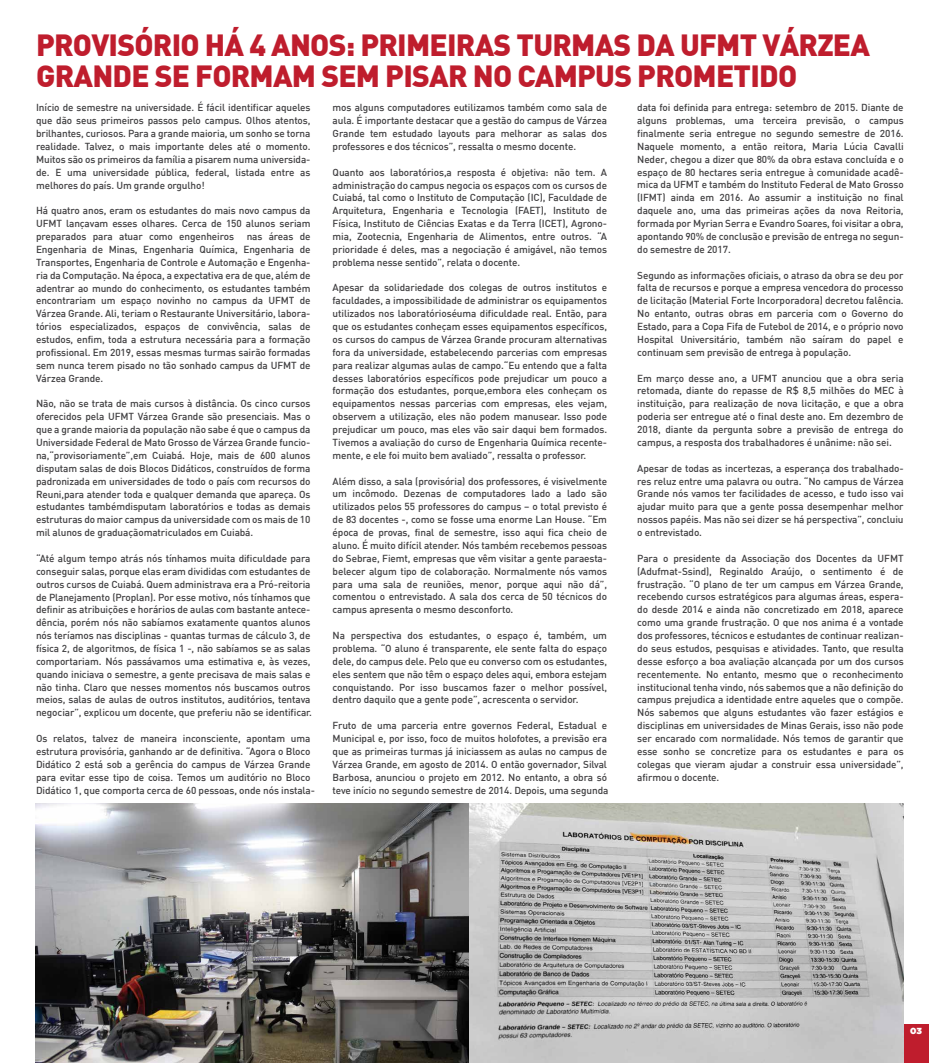
<style>
.page{position:relative;width:939px;height:1063px;background:#fff}
.page>*{position:absolute;margin:0;border:0;box-sizing:border-box;transform-origin:0 0}
.t1{font:900 30px/31.2px "DIN";letter-spacing:-.025em;color:#bf1d2d}
.t2{font:500 10px/12.9px "DIN";letter-spacing:-.01em;color:#414042;text-align:justify}
.t3{font:8.75px "Gotham Ultra";color:#fff}
</style>
<div class="page">
<img style="left:35px;top:804px;width:869px;height:259px">
<div style="left:904px;top:1024px;width:24px;height:39px;background:#bf1d2d"></div>
<h1 class="t1" style="left:36px;top:28px;width:835px">PROVISÓRIO HÁ 4 ANOS: PRIMEIRAS TURMAS DA UFMT VÁRZEA<br>GRANDE SE FORMAM SEM PISAR NO CAMPUS PROMETIDO</h1>
<p class="t2" style="left:36px;top:101px;width:276px">Início de semestre na universidade. É fácil identificar aqueles que dão seus primeiros passos pelo campus. Olhos atentos, brilhantes, curiosos. Para a grande maioria, um sonho se torna realidade. Talvez, o mais importante deles até o momento.<br>Muitos são os primeiros da família a pisarem numa universida&shy;de. E uma universidade pública, federal, listada entre as melhores do país. Um grande orgulho!</p>
<p class="t2" style="left:36px;top:204px;width:276px">Há quatro anos, eram os estudantes do mais novo campus da UFMT lançavam esses olhares. Cerca de 150 alunos seriam preparados para atuar como engenheiros</p>
<p class="t2" style="left:333px;top:101px;width:276px">mos alguns computadores eutilizamos também como sala de aula. É importante destacar que a gestão do campus de Várzea Grande tem estudado layouts para melhorar as salas dos professores e dos técnicos”, ressalta o mesmo docente.</p>
<p class="t2" style="left:333px;top:165px;width:276px">Quanto aos laboratórios,a resposta é objetiva: não tem. A administração do campus negocia os espaços com os cursos de Cuiabá, tal como o Instituto de Computação (IC), Faculdade de Arquitetura, Engenharia e Tecnologia (FAET), Instituto de Física, Instituto de Ciências Exatas e da Terra (ICET), Agrono&shy;mia, Zootecnia, Engenharia de Alimentos, entre outros. “A prioridade é deles, mas a negociação é amigável, não temos problema nesse sentido”, relata o docente.</p>
<p class="t2" style="left:333px;top:281px;width:276px">Apesar da solidariedade dos colegas de outros institutos e faculdades, a impossibilidade de administrar os equipamentos utilizados nos laboratórioséuma dificuldade real. Então, para que os estudantes conheçam esses equipamentos específicos, os cursos do campus de Várzea Grande procuram alternativas fora da universidade, estabelecendo parcerias com empresas para realizar algumas aulas de campo.“Eu entendo que a falta desses laboratórios específicos pode prejudicar um pouco a formação dos estudantes, porque,embora eles conheçam os equipamentos nessas parcerias com empresas, eles vejam, observem a utilização, eles não podem manusear. Isso pode prejudicar um pouco, mas eles vão sair daqui bem formados.<br>Tivemos a avaliação do curso de Engenharia Química recente&shy;mente, e ele foi muito bem avaliado”, ressalta o professor.</p>
<p class="t2" style="left:333px;top:474px;width:276px">Além disso, a sala (provisória) dos professores, é visivelmente um incômodo. Dezenas de computadores lado a lado são utilizados pelos 55 professores do campus – o total previsto é de 83 docentes -, como se fosse uma enorme Lan House. “Em época de provas, final de semestre, isso aqui fica cheio de aluno. É muito difícil atender. Nós também recebemos pessoas do Sebrae, Fiemt, empresas que vêm visitar a gente paraesta&shy;belecer algum tipo de colaboração. Normalmente nós vamos para uma sala de reuniões, menor, porque aqui não dá”, comentou o entrevistado. A sala dos cerca de 50 técnicos do campus apresenta o mesmo desconforto.</p>
<p class="t2" style="left:333px;top:629px;width:276px">Na perspectiva dos estudantes, o espaço é, também, um problema. “O aluno é transparente, ele sente falta do espaço dele, do campus dele. Pelo que eu converso com os estudantes, eles sentem que não têm o espaço deles aqui, embora estejam conquistando. Por isso buscamos fazer o melhor possível, dentro daquilo que a gente pode”, acrescenta o servidor.</p>
<p class="t2" style="left:333px;top:719px;width:277px;text-align:left">Fruto de uma parceria entre governos Federal, Estadual e Municipal e, por isso, foco de muitos holofotes, a previsão era que as primeiras turmas já iniciassem as aulas no campus de Várzea Grande, em agosto de 2014. O então governador, Silval Barbosa, anunciou o projeto em 2012. No entanto, a obra só teve início no segundo semestre de 2014. Depois, uma segunda</p>
<p class="t2" style="left:637px;top:101px;width:268px">data foi definida para entrega: setembro de 2015. Diante de alguns problemas, uma terceira previsão, o campus finalmente seria entregue no segundo semestre de 2016.<br>Naquele momento, a então reitora, Maria Lúcia Cavalli Neder, chegou a dizer que 80% da obra estava concluída e o espaço de 80 hectares seria entregue à comunidade acadê&shy;mica da UFMT e também do Instituto Federal de Mato Grosso (IFMT) ainda em 2016. Ao assumir a instituição no final daquele ano, uma das primeiras ações da nova Reitoria, formada por Myrian Serra e Evandro Soares, foi visitar a obra, apontando 90% de conclusão e previsão de entrega no segun&shy;do semestre de 2017.</p>
<p class="t2" style="left:637px;top:268px;width:268px">Segundo as informações oficiais, o atraso da obra se deu por falta de recursos e porque a empresa vencedora do processo de licitação (Material Forte Incorporadora) decretou falência.<br>No entanto, outras obras em parceria com o Governo do Estado, para a Copa Fifa de Futebol de 2014, e o próprio novo Hospital Universitário, também não saíram do papel e continuam sem previsão de entrega à população.</p>
<p class="t2" style="left:637px;top:371px;width:268px">Em março desse ano, a UFMT anunciou que a obra seria retomada, diante do repasse de R$ 8,5 milhões do MEC à instituição, para realização de nova licitação, e que a obra poderia ser entregue até o final deste ano. Em dezembro de 2018, diante da pergunta sobre a previsão de entrega do campus, a resposta dos trabalhadores é unânime: não sei.</p>
<p class="t2" style="left:637px;top:461px;width:268px">Apesar de todas as incertezas, a esperança dos trabalhado&shy;res reluz entre uma palavra ou outra. “No campus de Várzea Grande nós vamos ter facilidades de acesso, e tudo isso vai ajudar muito para que a gente possa desempenhar melhor nossos papéis. Mas não sei dizer se há perspectiva”, concluiu o entrevistado.</p>
<p class="t2" style="left:637px;top:551px;width:268px">Para o presidente da Associação dos Docentes da UFMT (Adufmat-Ssind), Reginaldo Araújo, o sentimento é de frustração. “O plano de ter um campus em Várzea Grande, recebendo cursos estratégicos para algumas áreas, espera&shy;do desde 2014 e ainda não concretizado em 2018, aparece como uma grande frustração. O que nos anima é a vontade dos professores, técnicos e estudantes de continuar realizan&shy;do seus estudos, pesquisas e atividades. Tanto, que resulta desse esforço a boa avaliação alcançada por um dos cursos recentemente. No entanto, mesmo que o reconhecimento institucional tenha vindo, nós sabemos que a não definição do campus prejudica a identidade entre aqueles que o compõe.<br>Nós sabemos que alguns estudantes vão fazer estágios e disciplinas em universidades de Minas Gerais, isso não pode ser encarado com normalidade. Nós temos de garantir que esse sonho se concretize para os estudantes e para os colegas que vieram ajudar a construir essa universidade”, afirmou o docente.</p>
<p class="t2" style="left:36px;top:230px;width:276px;text-indent:211px">nas áreas de Engenharia de Minas, Engenharia Química, Engenharia de Transportes, Engenharia de Controle e Automação e Engenha&shy;ria da Computação. Na época, a expectativa era de que, além de adentrar ao mundo do conhecimento, os estudantes também encontrariam um espaço novinho no campus da UFMT de Várzea Grande. Ali, teriam o Restaurante Universitário, labora&shy;tórios especializados, espaços de convivência, salas de estudos, enfim, toda a estrutura necessária para a formação profissional. Em 2019, essas mesmas turmas sairão formadas sem nunca terem pisado no tão sonhado campus da UFMT de Várzea Grande.</p>
<p class="t2" style="left:36px;top:397px;width:276px">Não, não se trata de mais cursos à distância. Os cinco cursos oferecidos pela UFMT Várzea Grande são presenciais. Mas o que a grande maioria da população não sabe é que o campus da Universidade Federal de Mato Grosso de Várzea Grande funcio&shy;na,“provisoriamente”,em Cuiabá. Hoje, mais de 600 alunos disputam salas de dois Blocos Didáticos, construídos de forma padronizada em universidades de todo o país com recursos do Reuni,para atender toda e qualquer demanda que apareça. Os estudantes tambémdisputam laboratórios e todas as demais estruturas do maior campus da universidade com os mais de 10 mil alunos de graduaçãomatriculados em Cuiabá.</p>
<p class="t2" style="left:36px;top:551px;width:278px;text-align:left">“Até algum tempo atrás nós tínhamos muita dificuldade para conseguir salas, porque elas eram divididas com estudantes de outros cursos de Cuiabá. Quem administrava era a Pró-reitoria de Planejamento (Proplan). Por esse motivo, nós tínhamos que definir as atribuições e horários de aulas com bastante antece&shy;dência, porém nós não sabíamos exatamente quantos alunos nós teríamos nas disciplinas - quantas turmas de cálculo 3, de física 2, de algoritmos, de física 1 -, não sabíamos se as salas comportariam. Nós passávamos uma estimativa e, às vezes, quando iniciava o semestre, a gente precisava de mais salas e não tinha. Claro que nesses momentos nós buscamos outros meios, salas de aulas de outros institutos, auditórios, tentava negociar”, explicou um docente, que preferiu não se identificar.</p>
<p class="t2" style="left:36px;top:732px;width:281px;text-align:left">Os relatos, talvez de maneira inconsciente, apontam uma estrutura provisória, ganhando ar de definitiva. “Agora o Bloco Didático 2 está sob a gerência do campus de Várzea Grande para evitar esse tipo de coisa. Temos um auditório no Bloco Didático 1, que comporta cerca de 60 pessoas, onde nós instala-</p>
<p class="t3" style="left:910px;top:1026px;width:13px">03</p>
</div>
